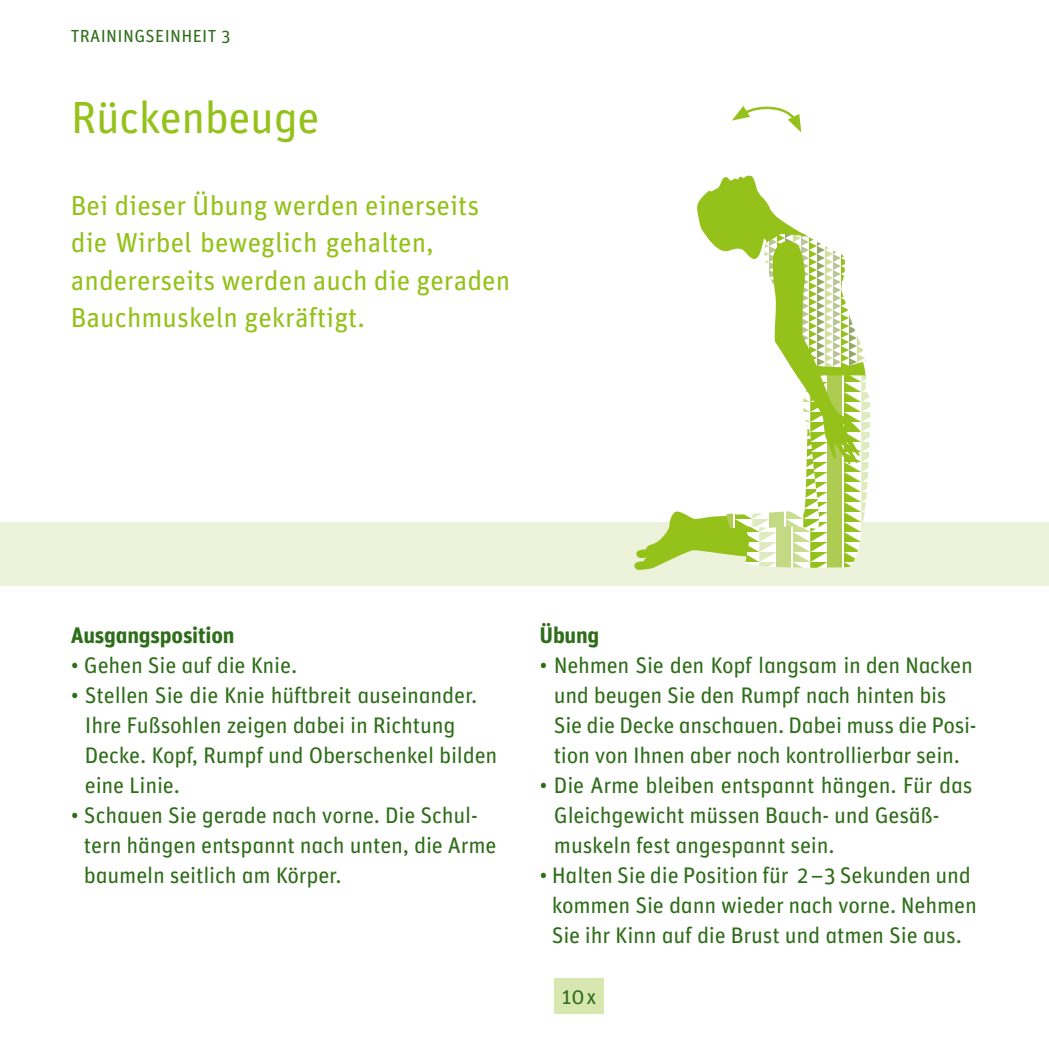
<style>
.page{position:relative;width:1049px;height:1049px;background:#fff}
.page>*{position:absolute;margin:0;border:0;box-sizing:border-box;transform-origin:0 0}
.t1{font:45px "Unit Regular Alternate";letter-spacing:-.01em;color:#94c11a}
.t2{font:27.5px/37.5px "Unit";color:#94c11a}
.t3{font:22.5px/30px "Unit Regular Alternate";letter-spacing:-.01em;color:#2e6d19}
.t4{font:22.5px "Unit Bold Alternate";letter-spacing:-.01em;color:#2e6d19}
.t5{font:21.25px "Unit";color:#2e6d19}
.t6{font:17.5px "Unit Regular Alternate";color:#2e6d19}
</style>
<div class="page">
<div style="left:0;top:523px;width:1049px;height:60px;background:#ecf3da"></div>
<div style="left:0;top:525px;width:1049px;height:60px;background:#ecf3da"></div>
<svg style="left:634px;top:175px;width:236px;height:395px"></svg>
<div style="left:554px;top:978px;width:50px;height:35px;background:#d8e6b0"></div>
<svg style="left:732px;top:106px;width:69px;height:26px"></svg>
<p class="t6" style="left:71px;top:25px;width:20px">Trainingseinheit</p>
<p class="t6" style="left:221px;top:25px;width:11px">3</p>
<h1 class="t1" style="left:71px;top:89px;width:250px">Rückenbeuge</h1>
<p class="t2" style="left:71px;top:186px;width:441px">Bei dieser Übung werden einerseits die Wirbel beweglich gehalten, andererseits werden auch die geraden Bauchmuskeln gekräftigt.</p>
<p class="t4" style="left:71px;top:621px;width:165px">Ausgangsposition</p>
<p class="t3" style="left:71px;top:649px;width:228px">• Gehen Sie auf die Knie.</p>
<p class="t3" style="left:85px;top:679px;width:414px;text-indent:-14px">• Stellen Sie die Knie hüftbreit auseinander.<br>Ihre Fußsohlen zeigen dabei in Richtung Decke. Kopf, Rumpf und Oberschenkel bilden eine Linie.</p>
<p class="t3" style="left:84px;top:799px;width:414px;text-indent:-13px">• Schauen Sie gerade nach vorne. Die Schul&shy;tern hängen entspannt nach unten, die Arme baumeln seitlich am Körper.</p>
<p class="t4" style="left:539px;top:621px;width:62px">Übung</p>
<p class="t3" style="left:554px;top:649px;width:424px;text-indent:-14px">• Nehmen Sie den Kopf langsam in den Nacken und beugen Sie den Rumpf nach hinten bis Sie die Decke anschauen. Dabei muss die Posi&shy;tion von Ihnen aber noch kontrollierbar sein.</p>
<p class="t3" style="left:554px;top:769px;width:420px;text-indent:-14px">• Die Arme bleiben entspannt hängen. Für das<br>Gleichgewicht müssen Bauch- und Gesäß&shy;muskeln fest angespannt sein.</p>
<p class="t3" style="left:539px;top:859px;width:439px;text-align:center">• Halten Sie die Position für 2–3 Sekunden und kommen Sie dann wieder nach vorne. Nehmen<br>Sie ihr Kinn auf die Brust und atmen Sie aus.</p>
<p class="t5" style="left:562px;top:984px;width:36px">10 x</p>
</div>
